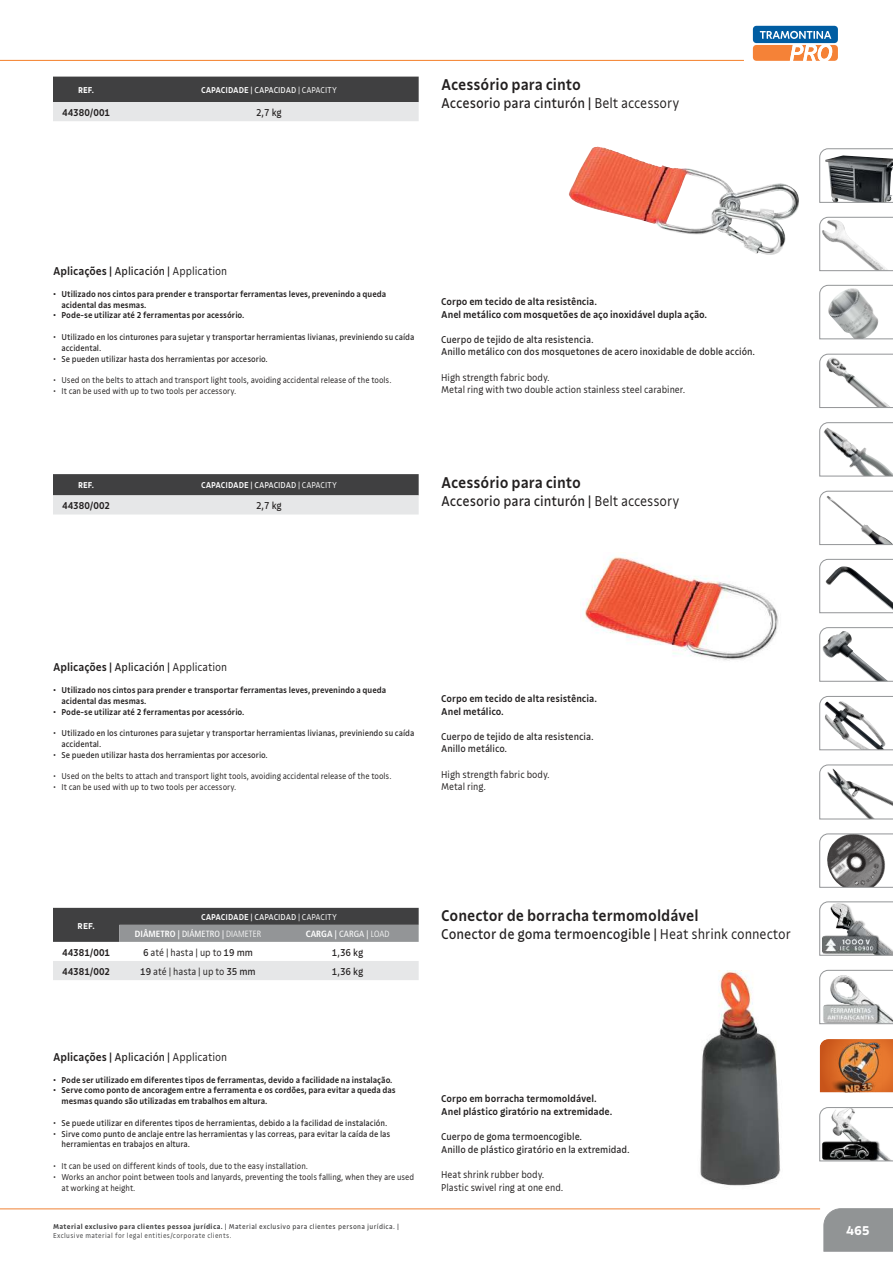
<style>
.page{position:relative;width:893px;height:1263px;background:#fff}
.page>*{position:absolute;margin:0;border:0;box-sizing:border-box;transform-origin:0 0}
.t1{font:500 16.5px "Tramontina Cond Textos";color:#221f1f}
.t2{font:15px "Tramontina Cond Textos";color:#221f1f}
.t3{font:700 13.5px "Tramontina Sm Cd Titulos";color:#fff}
.t4{font:500 12px "Tramontina Cond Textos";color:#221f1f}
.t5{font:10.5px/12.6px "Tramontina Cond Textos";color:#221f1f}
.t6{font:500 10.5px/12.6px "Tramontina Cond Textos";color:#221f1f}
.t7{font:300 10.5px/12.6px "Tramontina Cond Textos";color:#221f1f}
.t8{font:9px/10.8px "Tramontina Cond Textos";color:#221f1f}
.t9{font:500 9px/10.8px "Tramontina Cond Textos";color:#221f1f}
.t10{font:300 9px/10.8px "Tramontina Cond Textos";color:#221f1f}
.t11{font:500 9px "Tramontina Cond Textos";color:#fff}
.t12{font:700 condensed 9px "Frutiger";color:#fff}
.t13{font:700 9px "Tramontina Cond Textos";color:#fff}
.t14{font:700 9px "Tramontina Sm Cd Textos";color:#fff}
.t15{font:300 7.5px/9px "Tramontina Cond Textos";letter-spacing:.05em;color:#404041}
.s1{font-weight:400}
.s2{font-weight:300}
.s3{font-weight:700}
</style>
<div class="page">
<svg style="left:819px;top:970px;width:74px;height:54px"></svg>
<img style="left:820px;top:1039px;width:73px;height:53px">
<img style="left:829px;top:1039px;width:54px;height:53px">
<svg style="left:819px;top:901px;width:74px;height:55px"></svg>
<svg style="left:819px;top:834px;width:74px;height:54px"></svg>
<svg style="left:819px;top:765px;width:74px;height:54px"></svg>
<svg style="left:819px;top:696px;width:74px;height:54px"></svg>
<svg style="left:819px;top:627px;width:74px;height:55px"></svg>
<svg style="left:819px;top:559px;width:74px;height:54px"></svg>
<svg style="left:819px;top:491px;width:74px;height:54px"></svg>
<svg style="left:819px;top:422px;width:74px;height:54px"></svg>
<svg style="left:819px;top:354px;width:74px;height:54px"></svg>
<svg style="left:819px;top:285px;width:74px;height:54px"></svg>
<svg style="left:819px;top:217px;width:74px;height:54px"></svg>
<svg style="left:819px;top:148px;width:74px;height:55px"></svg>
<svg style="left:819px;top:1107px;width:74px;height:54px"></svg>
<div style="left:753px;top:26px;width:85px;height:17px;background:#005da2;border-radius:4px"></div>
<svg style="left:760px;top:31px;width:71px;height:8px"></svg>
<svg style="left:753px;top:45px;width:85px;height:16px"></svg>
<div style="left:824px;top:1208px;width:69px;height:44px;background:#919495"></div>
<hr style="left:0;top:60px;width:744px;height:1px;background:#f47e28">
<hr style="left:0;top:1209px;width:820px;height:1px;background:#f08133">
<img style="left:569px;top:147px;width:230px;height:108px">
<svg style="left:53px;top:77px;width:366px;height:44px;background:#878889"></svg>
<img style="left:582px;top:556px;width:197px;height:105px">
<svg style="left:53px;top:474px;width:366px;height:41px;background:#919192"></svg>
<img style="left:700px;top:970px;width:81px;height:216px">
<svg style="left:53px;top:908px;width:366px;height:34px;background:#636465"></svg>
<div style="left:53px;top:961px;width:366px;height:19px;background:#e6e7e8"></div>
<p class="t13" style="left:78px;top:85px;width:17px">REF.</p>
<p class="t11" style="left:201px;top:85px;width:137px">CAPACIDADE <span class="s1">| CAPACIDAD</span> <span class="s2">| CAPACITY</span></p>
<p class="t6" style="left:62px;top:106px;width:49px">44380/001</p>
<p class="t5" style="left:256px;top:106px;width:27px">2,7 kg</p>
<h1 class="t1" style="left:441px;top:76px;width:141px">Acessório para cinto</h1>
<h2 class="t2" style="left:441px;top:95px;width:240px">Accesorio para cinturón | <span class="s2">Belt accessory</span></h2>
<h3 class="t4" style="left:53px;top:267px;width:176px">Aplicações | <span class="s1">Aplicación |</span> <span class="s2">Application</span></h3>
<p class="t9" style="left:62px;top:289px;width:326px;text-indent:-9px">• Utilizado nos cintos para prender e transportar ferramentas leves, prevenindo a queda acidental das mesmas.</p>
<p class="t9" style="left:53px;top:311px;width:193px">• Pode-se utilizar até 2 ferramentas por acessório.</p>
<p class="t8" style="left:62px;top:332px;width:354px;text-indent:-9px">• Utilizado en los cinturones para sujetar y transportar herramientas livianas, previniendo su caída accidental.</p>
<p class="t8" style="left:53px;top:353px;width:216px">• Se pueden utilizar hasta dos herramientas por accesorio.</p>
<p class="t10" style="left:53px;top:375px;width:340px">• Used on the belts to attach and transport light tools, avoiding accidental release of the tools.</p>
<p class="t10" style="left:53px;top:386px;width:185px">• It can be used with up to two tools per accessory.</p>
<p class="t6" style="left:441px;top:295px;width:267px">Corpo em tecido de alta resistência.<br>Anel metálico com mosquetões de aço inoxidável dupla ação.</p>
<p class="t5" style="left:441px;top:333px;width:315px">Cuerpo de tejido de alta resistencia.<br>Anillo metálico con dos mosquetones de acero inoxidable de doble acción.</p>
<p class="t7" style="left:441px;top:371px;width:246px">High strength fabric body.<br>Metal ring with two double action stainless steel carabiner.</p>
<p class="t13" style="left:78px;top:481px;width:17px">REF.</p>
<p class="t11" style="left:201px;top:481px;width:137px">CAPACIDADE <span class="s1">| CAPACIDAD</span> <span class="s2">| CAPACITY</span></p>
<p class="t6" style="left:62px;top:499px;width:49px">44380/002</p>
<p class="t5" style="left:256px;top:500px;width:27px">2,7 kg</p>
<h1 class="t1" style="left:441px;top:473px;width:141px">Acessório para cinto</h1>
<h2 class="t2" style="left:441px;top:493px;width:240px">Accesorio para cinturón | <span class="s2">Belt accessory</span></h2>
<h3 class="t4" style="left:53px;top:663px;width:176px">Aplicações | <span class="s1">Aplicación |</span> <span class="s2">Application</span></h3>
<p class="t9" style="left:62px;top:685px;width:326px;text-indent:-9px">• Utilizado nos cintos para prender e transportar ferramentas leves, prevenindo a queda acidental das mesmas.</p>
<p class="t9" style="left:53px;top:707px;width:193px">• Pode-se utilizar até 2 ferramentas por acessório.</p>
<p class="t8" style="left:62px;top:728px;width:354px;text-indent:-9px">• Utilizado en los cinturones para sujetar y transportar herramientas livianas, previniendo su caída accidental.</p>
<p class="t8" style="left:53px;top:749px;width:216px">• Se pueden utilizar hasta dos herramientas por accesorio.</p>
<p class="t10" style="left:53px;top:771px;width:340px">• Used on the belts to attach and transport light tools, avoiding accidental release of the tools.</p>
<p class="t10" style="left:53px;top:782px;width:185px">• It can be used with up to two tools per accessory.</p>
<p class="t6" style="left:441px;top:692px;width:157px">Corpo em tecido de alta resistência.<br>Anel metálico.</p>
<p class="t5" style="left:441px;top:730px;width:154px">Cuerpo de tejido de alta resistencia.<br>Anillo metálico.</p>
<p class="t7" style="left:441px;top:768px;width:110px">High strength fabric body.<br>Metal ring.</p>
<p class="t14" style="left:78px;top:921px;width:19px">REF.</p>
<p class="t11" style="left:201px;top:912px;width:137px">CAPACIDADE <span class="s1">| CAPACIDAD</span> <span class="s2">| CAPACITY</span></p>
<p class="t12" style="left:135px;top:930px;width:128px">DIÂMETRO | <span class="s1">DIÁMETRO |</span> <span class="s2">DIAMETER</span></p>
<p class="t12" style="left:306px;top:930px;width:85px">CARGA | <span class="s1">CARGA |</span> <span class="s2">LOAD</span></p>
<p class="t6" style="left:62px;top:946px;width:49px">44381/001</p>
<p class="t7" style="left:143px;top:946px;width:111px"><span class="s1">6</span> até | hasta | up to <span class="s1">19 mm</span></p>
<p class="t5" style="left:332px;top:946px;width:33px">1,36 kg</p>
<p class="t6" style="left:62px;top:965px;width:49px">44381/002</p>
<p class="t7" style="left:140px;top:965px;width:117px"><span class="s1">19</span> até | hasta | up to <span class="s1">35 mm</span></p>
<p class="t5" style="left:332px;top:965px;width:33px">1,36 kg</p>
<h1 class="t1" style="left:441px;top:907px;width:259px">Conector de borracha termomoldável</h1>
<h2 class="t2" style="left:441px;top:927px;width:351px">Conector de goma termoencogible | <span class="s2">Heat shrink connector</span></h2>
<h3 class="t4" style="left:53px;top:1052px;width:176px">Aplicações | <span class="s1">Aplicación |</span> <span class="s2">Application</span></h3>
<p class="t9" style="left:53px;top:1075px;width:341px">• Pode ser utilizado em diferentes tipos de ferramentas, devido a facilidade na instalação.</p>
<p class="t9" style="left:62px;top:1086px;width:336px;text-indent:-9px">• Serve como ponto de ancoragem entre a ferramenta e os cordões, para evitar a queda das mesmas quando são utilizadas em trabalhos em altura.</p>
<p class="t8" style="left:53px;top:1117px;width:336px">• Se puede utilizar en diferentes tipos de herramientas, debido a la facilidad de instalación.</p>
<p class="t8" style="left:62px;top:1128px;width:330px;text-indent:-9px">• Sirve como punto de anclaje entre las herramientas y las correas, para evitar la caída de las herramientas en trabajos en altura.</p>
<p class="t10" style="left:53px;top:1161px;width:257px">• It can be used on different kinds of tools, due to the easy installation.</p>
<p class="t10" style="left:62px;top:1172px;width:354px;text-indent:-9px">• Works an anchor point between tools and lanyards, preventing the tools falling, when they are used at working at height.</p>
<p class="t15" style="left:53px;top:1222px;width:347px"><span class="s3">Material exclusivo para clientes pessoa jurídica.</span> <span class="s1">| Material exclusivo para clientes persona jurídica. |<br></span>Exclusive material for legal entities/corporate clients.</p>
<p class="t6" style="left:441px;top:1093px;width:173px">Corpo em borracha termomoldável.<br>Anel plástico giratório na extremidade.</p>
<p class="t5" style="left:441px;top:1130px;width:190px">Cuerpo de goma termoencogible.<br>Anillo de plástico giratório en la extremidad.</p>
<p class="t7" style="left:441px;top:1169px;width:124px">Heat shrink rubber body.<br>Plastic swivel ring at one end.</p>
<h3 class="t3" style="left:846px;top:1224px;width:25px">465</h3>
</div>
